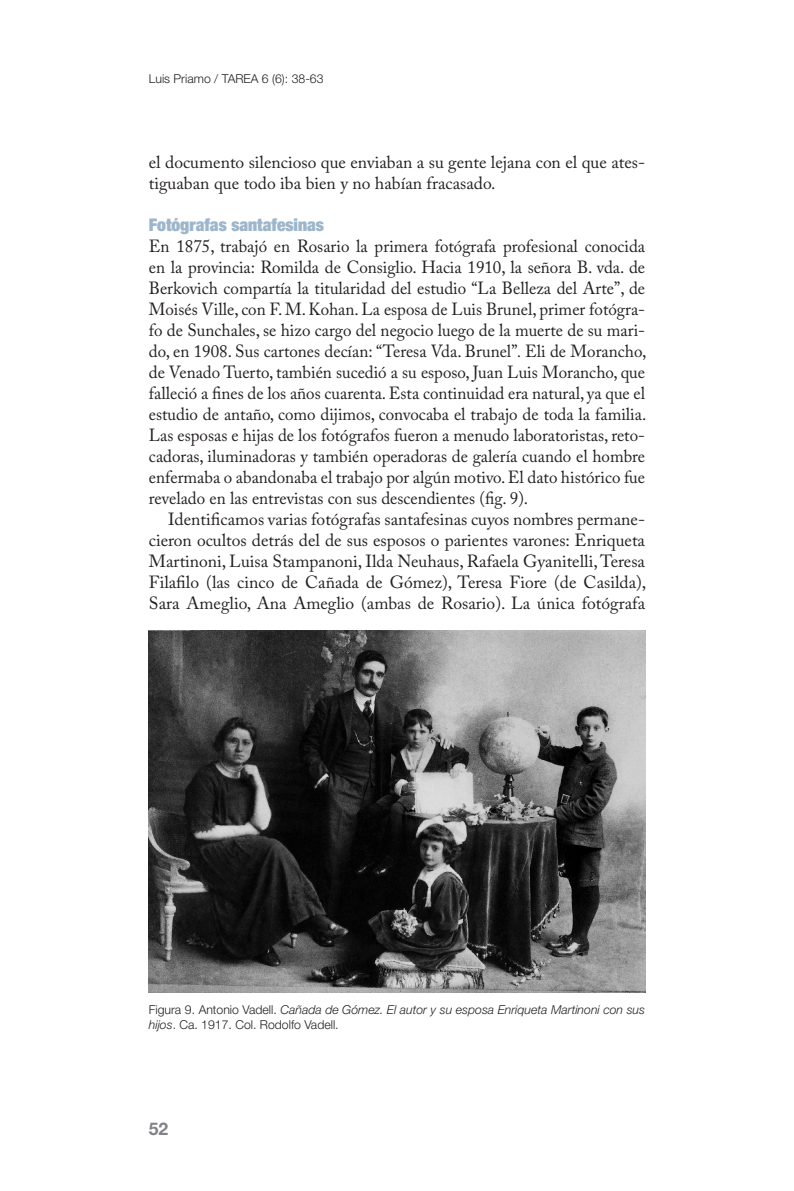
<style>
.page{position:relative;width:794px;height:1191px;background:#fff}
.page>*{position:absolute;margin:0;border:0;box-sizing:border-box;transform-origin:0 0}
.Cuerpo_central{font:17.5px/21px "Adobe Caslon Pro";color:#231f20;text-align:justify}
.Subtítulo_2{font:900 expanded 17.5px "Helvetica Neue";color:#9db6cb}
.t1{font:700 17.5px "Helvetica Neue";color:#808285}
.Notas{font:italic 300 12.25px/14.7px "Helvetica Neue";color:#231f20}
.t2{font:300 12.25px "Helvetica Neue";color:#231f20}
.s1{font-style:italic}
.s2{font-style:normal}
</style>
<div class="page">
<img style="left:149px;top:630px;width:496px;height:362px">
<p class="t2" style="left:149px;top:71px;width:176px">Luis Priamo / TAREA 6 (6): 38-63</p>
<p class="Cuerpo_central" style="left:149px;top:151px;width:498px">el documento silencioso que enviaban a su gente lejana con el que ates&shy;tiguaban que todo iba bien y no habían fracasado.</p>
<p class="Subtítulo_2" style="left:149px;top:214px;width:177px">Fotógrafas santafesinas</p>
<p class="Cuerpo_central" style="left:149px;top:235px;width:499px">En 1875, trabajó en Rosario la primera fotógrafa profesional conocida en la provincia: Romilda de Consiglio. Hacia 1910, la señora B. vda. de Berkovich compartía la titularidad del estudio “La Belleza del Arte”, de Moisés Ville, con F. M. Kohan. La esposa de Luis Brunel, primer fotógra&shy;fo de Sunchales, se hizo cargo del negocio luego de la muerte de su mari&shy;do, en 1908. Sus cartones decían: “Teresa Vda. Brunel”<span class="s1">.</span> Eli de Morancho, de Venado Tuerto, también sucedió a su esposo, Juan Luis Morancho, que falleció a fines de los años cuarenta. Esta continuidad era natural, ya que el estudio de antaño, como dijimos, convocaba el trabajo de toda la familia.<br>Las esposas e hijas de los fotógrafos fueron a menudo laboratoristas, reto&shy;cadoras, iluminadoras y también operadoras de galería cuando el hombre enfermaba o abandonaba el trabajo por algún motivo. El dato histórico fue revelado en las entrevistas con sus descendientes (fig. 9).</p>
<p class="Cuerpo_central" style="left:149px;top:508px;width:499px;text-indent:19px">Identificamos varias fotógrafas santafesinas cuyos nombres permane&shy;cieron ocultos detrás del de sus esposos o parientes varones: Enriqueta Martinoni, Luisa Stampanoni, Ilda Neuhaus, Rafaela Gyanitelli, Teresa Filafilo (las cinco de Cañada de Gómez), Teresa Fiore (de Casilda), Sara Ameglio, Ana Ameglio (ambas de Rosario). La única fotógrafa</p>
<p class="Notas" style="left:149px;top:1002px;width:498px"><span class="s2">Figura 9. Antonio Vadell.</span> Cañada de Gómez. El autor y su esposa Enriqueta Martinoni con sus hijos<span class="s2">. Ca. 1917. Col. Rodolfo Vadell.</span></p>
<p class="t1" style="left:149px;top:1118px;width:21px">52</p>
</div>
